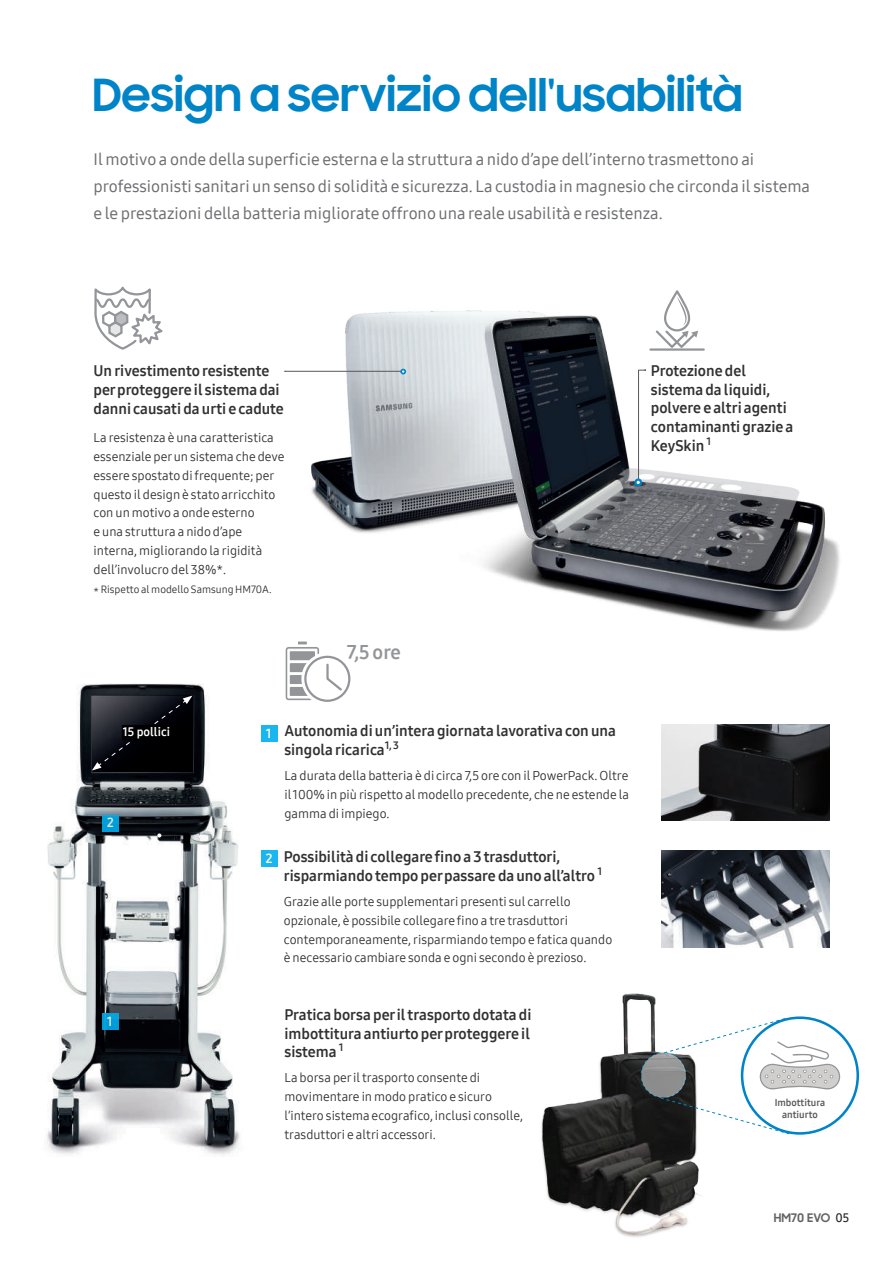
<style>
.page{position:relative;width:893px;height:1263px;background:#fff}
.page>*{position:absolute;margin:0;border:0;box-sizing:border-box;transform-origin:0 0}
.t1{font:700 45px "Samsung Sharp Sans";color:#0084c8}
.t2{font:19.5px "Samsung One 700";color:#939598}
.t3{font:16.5px/27px "Samsung One 500";color:#6c6d70}
.t4{font:15px/18.8px "Samsung One 700";color:#312f30}
.t5{font:12.9px "Samsung One 700";color:#fff}
.t6{font:12.75px/18.8px "Samsung One 400";color:#312f30}
.t7{font:700 12px "Samsung Sharp Sans";color:#636366}
.t8{font:12px "Samsung One 700";color:#fff}
.t9{font:10.5px "Samsung One 400";color:#312f30}
.t10{font:9.75px/12px "Samsung One 700";color:#57585a;text-align:center}
.s1{font-family:"Samsung One 600";font-weight:400;color:#231f20}
</style>
<div class="page">
<img style="left:284px;top:310px;width:556px;height:321px">
<img style="left:516px;top:310px;width:314px;height:308px">
<img style="left:661px;top:850px;width:168px;height:97px">
<img style="left:661px;top:724px;width:168px;height:97px">
<hr style="left:285px;top:371px;width:118px;height:1px;background:#57585a">
<svg style="left:400px;top:369px;width:6px;height:5px"></svg>
<hr style="left:638px;top:370px;width:1px;height:110px;background:#57585a">
<svg style="left:638px;top:369px;width:8px;height:2px"></svg>
<div style="left:634px;top:478px;width:8px;height:8px;border:2px solid #0084c8;border-radius:50%"></div>
<div style="left:261px;top:725px;width:17px;height:16px;background:#1ab6f0"></div>
<img style="left:47px;top:683px;width:193px;height:472px">
<svg style="left:92px;top:696px;width:100px;height:74px;background:#16171d"></svg>
<div style="left:122px;top:725px;width:56px;height:15px;background:#000"></div>
<svg style="left:157px;top:833px;width:4px;height:4px"></svg>
<div style="left:102px;top:1013px;width:17px;height:17px;background:#009cd7"></div>
<div style="left:102px;top:815px;width:17px;height:16px;background:#019dd8"></div>
<div style="left:261px;top:850px;width:17px;height:17px;background:#1ab6f0"></div>
<div style="left:304px;top:656px;width:46px;height:46px;border:2px solid #939598;border-radius:50%"></div>
<svg style="left:285px;top:641px;width:59px;height:60px"></svg>
<hr style="left:650px;top:348px;width:54px;height:3px;background:#939598">
<svg style="left:654px;top:290px;width:44px;height:59px"></svg>
<img style="left:541px;top:993px;width:160px;height:244px">
<svg style="left:641px;top:1018px;width:199px;height:117px"></svg>
<svg style="left:94px;top:286px;width:69px;height:64px"></svg>
<h1 class="t1" style="left:92px;top:62px;width:652px">Design a servizio dell'usabilità</h1>
<p class="t3" style="left:94px;top:145px;width:718px">Il motivo a onde della superficie esterna e la struttura a nido d’ape dell’interno trasmettono ai professionisti sanitari un senso di solidità e sicurezza. La custodia in magnesio che circonda il sistema e le prestazioni della batteria migliorate offrono una reale usabilità e resistenza.</p>
<p class="t4" style="left:94px;top:362px;width:192px">Un rivestimento resistente per proteggere il sistema dai danni causati da urti e cadute</p>
<p class="t6" style="left:94px;top:428px;width:192px">La resistenza è una caratteristica essenziale per un sistema che deve essere spostato di frequente; per questo il design è stato arricchito con un motivo a onde esterno<br>e una struttura a nido d’ape interna, migliorando la rigidità dell’involucro del 38%*.</p>
<p class="t9" style="left:94px;top:582px;width:180px">* Rispetto al modello Samsung HM70A.</p>
<h2 class="t2" style="left:347px;top:639px;width:55px">7,5 ore</h2>
<p class="t4" style="left:651px;top:361px;width:144px">Protezione del sistema da liquidi, polvere e altri agenti contaminanti grazie a<br>KeySkin <sup>1</sup></p>
<p class="t8" style="left:122px;top:724px;width:49px">15 pollici</p>
<p class="t5" style="left:266px;top:724px;width:7px">1</p>
<p class="t5" style="left:107px;top:814px;width:8px">2</p>
<p class="t5" style="left:266px;top:850px;width:8px">2</p>
<p class="t4" style="left:284px;top:721px;width:333px">Autonomia di un’intera giornata lavorativa con una singola ricarica<sup>1,</sup> <sup>3</sup></p>
<p class="t6" style="left:284px;top:766px;width:346px;text-align:justify">La durata della batteria è di circa 7,5 ore con il PowerPack. Oltre il 100% in più rispetto al modello precedente, che ne estende la gamma di impiego.</p>
<p class="t4" style="left:284px;top:847px;width:320px">Possibilità di collegare fino a 3 trasduttori, risparmiando tempo per passare da uno all’altro <sup>1</sup></p>
<p class="t6" style="left:284px;top:892px;width:330px">Grazie alle porte supplementari presenti sul carrello opzionale, è possibile collegare fino a tre trasduttori contemporaneamente, risparmiando tempo e fatica quando è necessario cambiare sonda e ogni secondo è prezioso.</p>
<p class="t5" style="left:107px;top:1013px;width:7px">1</p>
<p class="t4" style="left:284px;top:1005px;width:248px;text-align:justify">Pratica borsa per il trasporto dotata di imbottitura antiurto per proteggere il sistema <sup>1</sup></p>
<p class="t6" style="left:284px;top:1068px;width:240px">La borsa per il trasporto consente di movimentare in modo pratico e sicuro l’intero sistema ecografico, inclusi consolle, trasduttori e altri accessori.</p>
<p class="t10" style="left:775px;top:1096px;width:52px">Imbottitura antiurto</p>
<p class="t7" style="left:774px;top:1209px;width:77px">HM70 EVO <span class="s1">05</span></p>
</div>
